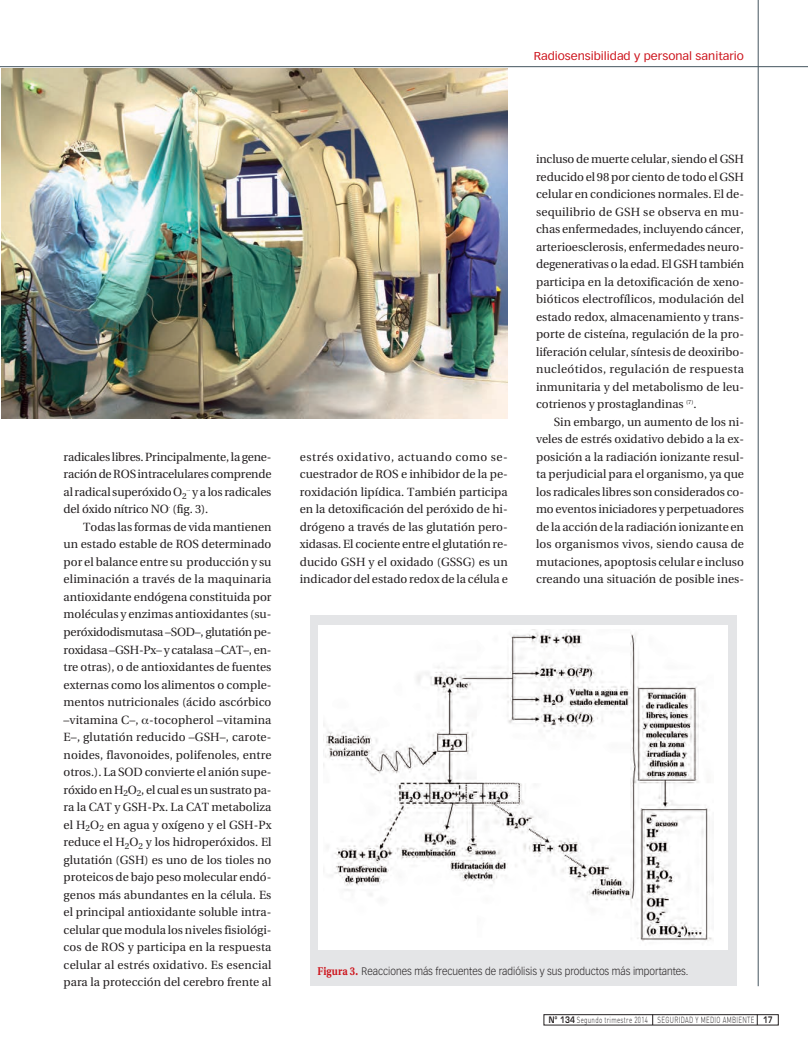
<style>
.page{position:relative;width:808px;height:1053px;background:#fff}
.page>*{position:absolute;margin:0;border:0;box-sizing:border-box;transform-origin:0 0}
.t1{font:11.88px/17.5px "Utopia";color:#231f20;text-align:justify}
.t2{font:11.25px "Vectora LT";color:#cd151d;scale:1.1 1}
.t3{font:300 10.62px "Vectora LT";color:#231f20;scale:.95 1}
.t4{font:300 8.75px "DIN";letter-spacing:.05em;color:#231f20;scale:.7 1}
.s1{font-family:"Utopia";font-weight:700;font-size:11.25px;color:#cd151d}
.s2{font-family:"Eurostile";font-weight:600}
</style>
<div class="page">
<div style="left:544px;top:1014px;width:234px;height:11px;border:1px solid #231f20"></div>
<div style="left:310px;top:615px;width:426px;height:371px;background:#e4e5e7"></div>
<div style="left:318px;top:625px;width:410px;height:324px;background:#fff"></div>
<img style="left:323px;top:629px;width:389px;height:312px">
<img style="left:1px;top:68px;width:507px;height:350px">
<hr style="left:758px;top:0;width:1px;height:986px;background:#45555f">
<hr style="left:0;top:66px;width:808px;height:1px;background:#45555f">
<p class="t2" style="left:534px;top:52px;width:193px">Radiosensibilidad y personal sanitario</p>
<p class="t1" style="left:64px;top:449px;width:209px">radicales libres. Principalmente, la gene&shy;ración de ROS intracelulares comprende al radical superóxido O<sub>2</sub><sup>·-</sup> y a los radicales del óxido nítrico NO<sup>·</sup> (fig. 3).</p>
<p class="t1" style="left:64px;top:519px;width:209px;text-indent:20px">Todas las formas de vida mantienen un estado estable de ROS determinado por el balance entre su producción y su eliminación a través de la maquinaria antioxidante endógena constituida por moléculas y enzimas antioxidantes (su&shy;peróxidodismutasa –SOD–, glutatión pe&shy;roxidasa –GSH-Px– y catalasa –CAT–, en&shy;tre otras), o de antioxidantes de fuentes externas como los alimentos o comple&shy;mentos nutricionales (ácido ascórbico –vitamina C–, -tocopherol –vitamina E–, glutatión reducido –GSH–, carote&shy;noides, flavonoides, polifenoles, entre otros.). La SOD convierte el anión supe&shy;róxido en H<sub>2</sub>O<sub>2</sub>, el cual es un sustrato pa&shy;ra la CAT y GSH-Px. La CAT metaboliza el H<sub>2</sub>O<sub>2</sub> en agua y oxígeno y el GSH-Px reduce el H<sub>2</sub>O<sub>2</sub> y los hidroperóxidos. El glutatión (GSH) es uno de los tioles no proteicos de bajo peso molecular endó&shy;genos más abundantes en la célula. Es el principal antioxidante soluble intra&shy;celular que modula los niveles fisiológi&shy;cos de ROS y participa en la respuesta celular al estrés oxidativo. Es esencial para la protección del cerebro frente al</p>
<p class="t1" style="left:300px;top:449px;width:209px">estrés oxidativo, actuando como se&shy;cuestrador de ROS e inhibidor de la pe&shy;roxidación lipídica. También participa en la detoxificación del peróxido de hi&shy;drógeno a través de las glutatión pero&shy;xidasas. El cociente entre el glutatión re&shy;ducido GSH y el oxidado (GSSG) es un indicador del estado redox de la célula e</p>
<p class="t1" style="left:536px;top:151px;width:209px">incluso de muerte celular, siendo el GSH reducido el 98 por ciento de todo el GSH celular en condiciones normales. El de&shy;sequilibrio de GSH se observa en mu&shy;chas enfermedades, incluyendo cáncer, arterioesclerosis, enfermedades neuro&shy;degenerativas o la edad. El GSH también participa en la detoxificación de xeno&shy;bióticos electrofílicos, modulación del estado redox, almacenamiento y trans&shy;porte de cisteína, regulación de la pro&shy;liferación celular, síntesis de deoxiribo&shy;nucleótidos, regulación de respuesta inmunitaria y del metabolismo de leu&shy;cotrienos y prostaglandinas <sup>(7)</sup>.</p>
<p class="t1" style="left:536px;top:414px;width:209px;text-indent:18px">Sin embargo, un aumento de los ni&shy;veles de estrés oxidativo debido a la ex&shy;posición a la radiación ionizante resul&shy;ta perjudicial para el organismo, ya que los radicales libres son considerados co&shy;mo eventos iniciadores y perpetuadores de la acción de la radiación ionizante en los organismos vivos, siendo causa de mutaciones, apoptosis celular e incluso creando una situación de posible ines-</p>
<p class="t3" style="left:318px;top:966px;width:392px"><span class="s1">Figura 3.</span> Reacciones más frecuentes de radiólisis y sus productos más importantes.</p>
<p class="t4" style="left:549px;top:1016px;width:322px"><span class="s2">Nº 134</span> Segundo trimestre 2014 SEGURIDAD Y MEDIO AMBIENTE <span class="s2">17</span></p>
</div>
